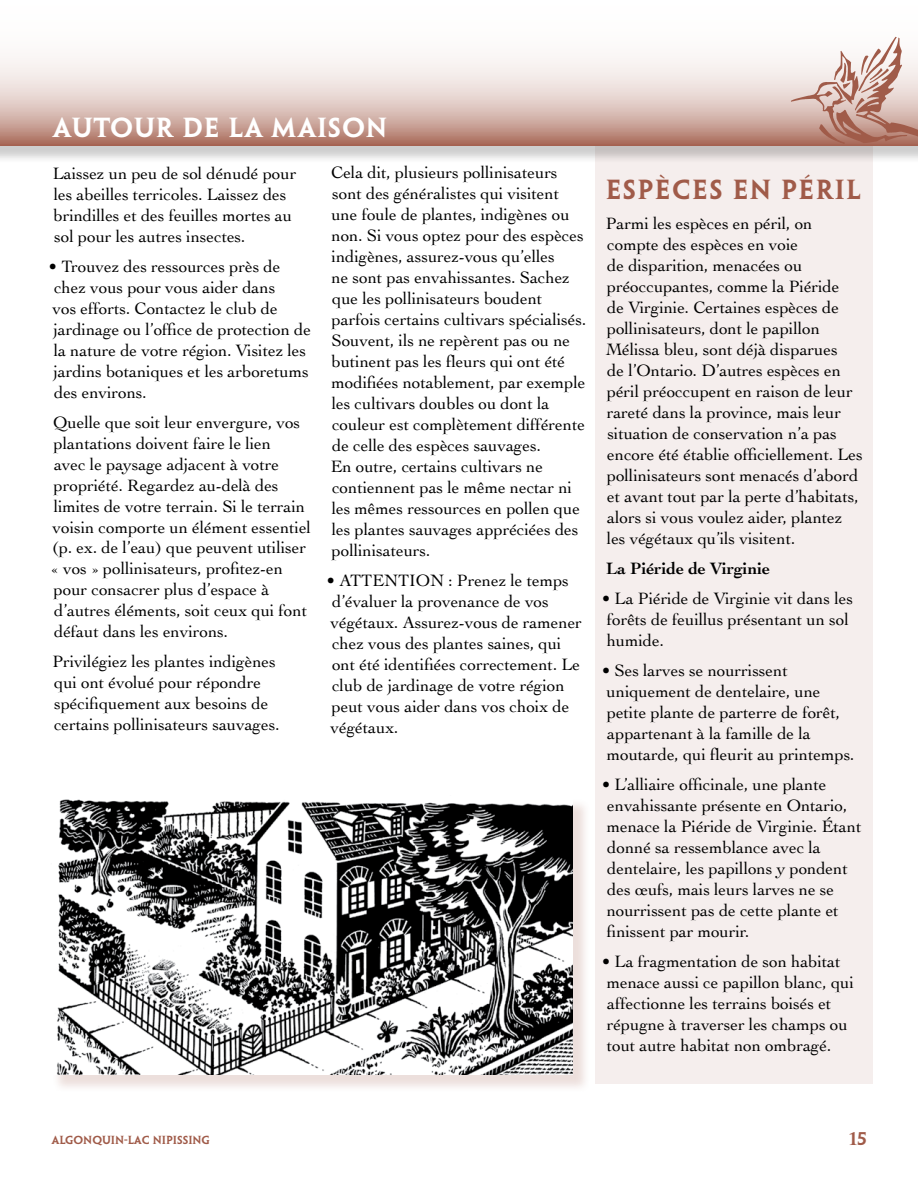
<style>
.page{position:relative;width:918px;height:1188px;background:#fff}
.page>*{position:absolute;margin:0;border:0;box-sizing:border-box;transform-origin:0 0}
.t1{font:24.75px "Penumbra MM 585 1000";letter-spacing:.03em;color:#fff}
.t2{font:24.75px "Penumbra MM 585 1000";letter-spacing:.05em;color:#a05b49}
.t3{font:17.25px/21px "Cochin";letter-spacing:-.005em;color:#000}
.t4{font:700 17.25px "Cochin";letter-spacing:-.005em;color:#000}
.t5{font:16.5px "Penumbra MM 585 1000";color:#a05b49}
.t6{font:10.5px "Penumbra MM 585 1000";letter-spacing:-.005em;color:#a05b49}
</style>
<div class="page">
<div style="left:595px;top:133px;width:277px;height:951px;background:#f5eeed"></div>
<div style="left:0;top:0;width:918px;height:164px;background:#000;opacity:.2"></div>
<svg style="left:0;top:0;width:918px;height:146px"></svg>
<svg style="left:791px;top:33px;width:127px;height:111px"></svg>
<div style="left:52px;top:798px;width:539px;height:295px;background:#a05b49;opacity:.2"></div>
<img style="left:52px;top:798px;width:521px;height:276px">
<h1 class="t1" style="left:52px;top:113px;width:336px">AUTOUR DE LA MAISON</h1>
<p class="t3" style="left:53px;top:162px;width:245px">Laissez un peu de sol dénudé pour les abeilles terricoles. Laissez des brindilles et des feuilles mortes au sol pour les autres insectes.</p>
<p class="t3" style="left:49px;top:255px;width:264px">• Trouvez des ressources près de chez vous pour vous aider dans<br>vos efforts. Contactez le club de jardinage ou l’office de protection de la nature de votre région. Visitez les jardins botaniques et les arboretums des environs.</p>
<p class="t3" style="left:51px;top:411px;width:261px">Quelle que soit leur envergure, vos plantations doivent faire le lien<br>avec le paysage adjacent à votre propriété. Regardez au-delà des limites de votre terrain. Si le terrain voisin comporte un élément essentiel (p. ex. de l’eau) que peuvent utiliser « vos » pollinisateurs, profitez-en pour consacrer plus d’espace à d’autres éléments, soit ceux qui font défaut dans les environs.</p>
<p class="t3" style="left:52px;top:651px;width:229px">Privilégiez les plantes indigènes qui ont évolué pour répondre spécifiquement aux besoins de certains pollinisateurs sauvages.</p>
<p class="t3" style="left:331px;top:162px;width:257px">Cela dit, plusieurs pollinisateurs sont des généralistes qui visitent une foule de plantes, indigènes ou non. Si vous optez pour des espèces indigènes, assurez-vous qu’elles<br>ne sont pas envahissantes. Sachez que les pollinisateurs boudent parfois certains cultivars spécialisés.<br>Souvent, ils ne repèrent pas ou ne butinent pas les fleurs qui ont été modifiées notablement, par exemple les cultivars doubles ou dont la couleur est complètement différente de celle des espèces sauvages.<br>En outre, certains cultivars ne contiennent pas le même nectar ni les mêmes ressources en pollen que les plantes sauvages appréciées des pollinisateurs.</p>
<p class="t3" style="left:327px;top:569px;width:257px">• ATTENTION : Prenez le temps d’évaluer la provenance de vos végétaux. Assurez-vous de ramener chez vous des plantes saines, qui ont été identifiées correctement. Le club de jardinage de votre région peut vous aider dans vos choix de végétaux.</p>
<h1 class="t2" style="left:606px;top:176px;width:257px">ESPÈCES EN PÉRIL</h1>
<p class="t3" style="left:606px;top:212px;width:259px">Parmi les espèces en péril, on compte des espèces en voie<br>de disparition, menacées ou préoccupantes, comme la Piéride<br>de Virginie. Certaines espèces de pollinisateurs, dont le papillon Mélissa bleu, sont déjà disparues<br>de l’Ontario. D’autres espèces en péril préoccupent en raison de leur rareté dans la province, mais leur situation de conservation n’a pas encore été établie officiellement. Les pollinisateurs sont menacés d’abord et avant tout par la perte d’habitats, alors si vous voulez aider, plantez les végétaux qu’ils visitent.</p>
<p class="t4" style="left:606px;top:557px;width:166px">La Piéride de Virginie</p>
<p class="t3" style="left:602px;top:587px;width:253px">• La Piéride de Virginie vit dans les forêts de feuillus présentant un sol humide.</p>
<p class="t3" style="left:602px;top:659px;width:254px">• Ses larves se nourrissent uniquement de dentelaire, une petite plante de parterre de forêt, appartenant à la famille de la moutarde, qui fleurit au printemps.</p>
<p class="t3" style="left:602px;top:773px;width:261px">• L’alliaire officinale, une plante envahissante présente en Ontario, menace la Piéride de Virginie. Étant donné sa ressemblance avec la dentelaire, les papillons y pondent des œufs, mais leurs larves ne se nourrissent pas de cette plante et finissent par mourir.</p>
<p class="t3" style="left:602px;top:950px;width:254px">• La fragmentation de son habitat menace aussi ce papillon blanc, qui affectionne les terrains boisés et répugne à traverser les champs ou tout autre habitat non ombragé.</p>
<p class="t6" style="left:51px;top:1134px;width:160px">ALGONQUIN-LAC NIPISSING</p>
<p class="t5" style="left:850px;top:1129px;width:19px">15</p>
</div>
